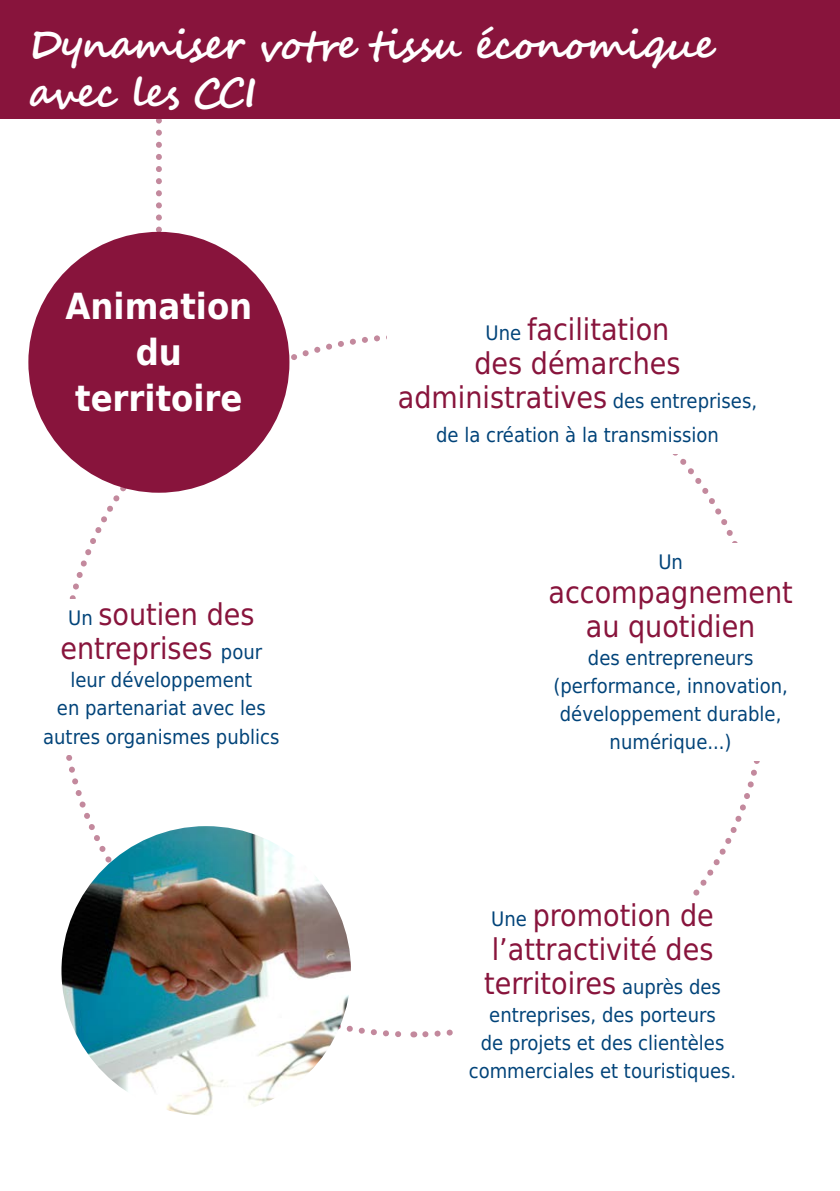
<style>
.page{position:relative;width:840px;height:1191px;background:#fff}
.page>*{position:absolute;margin:0;border:0;box-sizing:border-box;transform-origin:0 0}
.t1{font:700 40px/48px "Segoe Script";letter-spacing:-.04em;color:#fff}
.t2{font:700 36px/46px "DejaVu Sans Condensed";color:#fff;text-align:center}
.t3{font:30px/34px "DejaVu Sans Condensed";color:#88143c}
.t4{font:20px/28px "DejaVu Sans Condensed";color:#004379;text-align:center}
.s1{font-size:20px;color:#004379}
</style>
<div class="page">
<svg style="left:156px;top:118px;width:6px;height:114px"></svg>
<div style="left:28px;top:232px;width:261px;height:261px;background:#88143c;border-radius:50%"></div>
<svg style="left:422px;top:761px;width:338px;height:277px"></svg>
<svg style="left:55px;top:330px;width:325px;height:269px"></svg>
<svg style="left:66px;top:755px;width:347px;height:283px"></svg>
<div style="left:0;top:0;width:839px;height:118px;background:#88143c"></div>
<div style="left:457px;top:899px;width:290px;height:190px;background:#fff"></div>
<img style="left:61px;top:826px;width:290px;height:289px;border-radius:145px">
<p class="t1" style="left:28px;top:21px;width:687px">Dynamiser votre tissu économique avec les CCI</p>
<p class="t2" style="left:65px;top:282px;width:188px">Animation du territoire</p>
<p class="t3" style="left:60px;top:597px;width:203px"><span class="s1">Un</span> soutien des entreprises <span class="s1">pour</span></p>
<p class="t4" style="left:43px;top:666px;width:238px">leur développement<br>en partenariat avec les autres organismes publics</p>
<p class="t3" style="left:398px;top:312px;width:360px;text-align:center"><span class="s1">Une</span> facilitation<br>des démarches administratives <span class="s1">des entreprises,</span></p>
<p class="t4" style="left:436px;top:420px;width:284px">de la création à la transmission</p>
<p class="t4" style="left:658px;top:547px;width:26px">Un</p>
<p class="t3" style="left:548px;top:575px;width:246px;text-align:center">accompagnement au quotidien</p>
<p class="t4" style="left:553px;top:643px;width:236px">des entrepreneurs (performance, innovation, développement durable, numérique...)</p>
<p class="t3" style="left:484px;top:897px;width:238px"><span class="s1">Une</span> promotion de l’attractivité des territoires <span class="s1">auprès des</span></p>
<p class="t4" style="left:468px;top:1000px;width:269px">entreprises, des porteurs<br>de projets et des clientèles commerciales et touristiques.</p>
</div>
